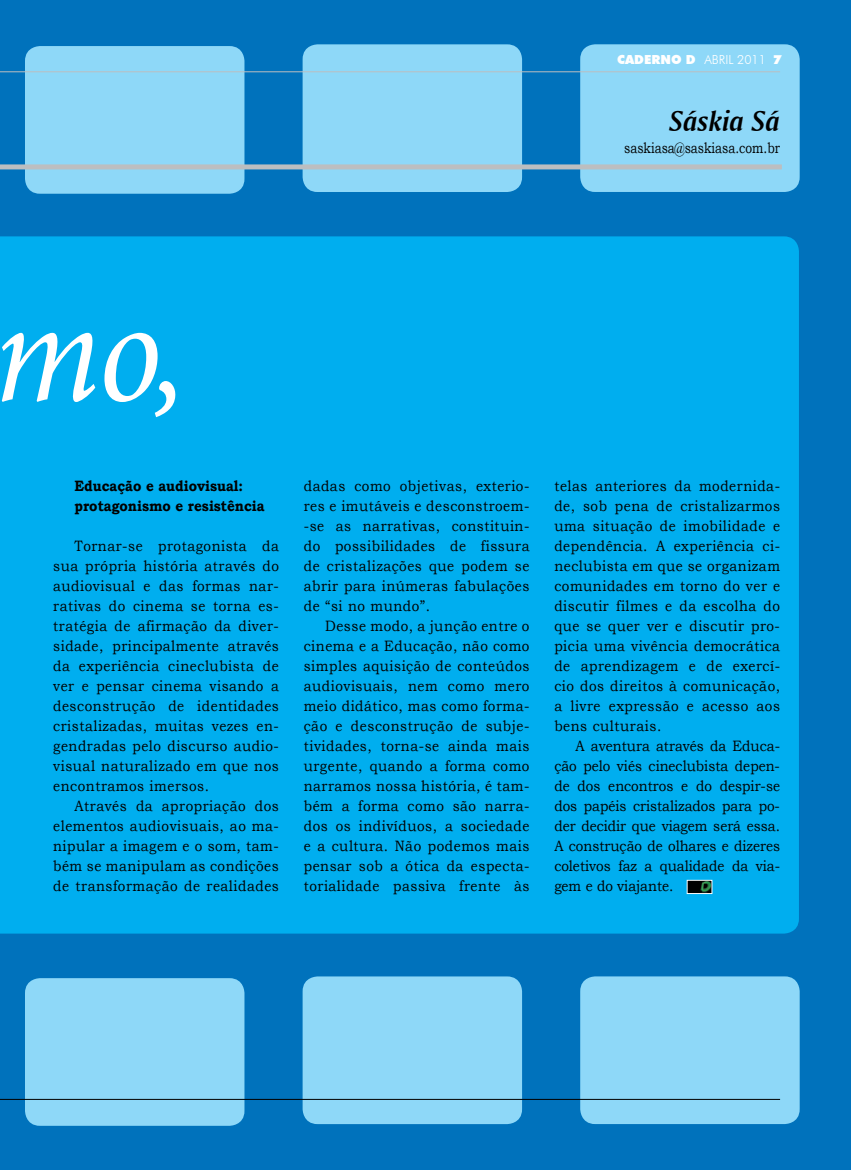
<style>
.page{position:relative;width:851px;height:1170px;background:#fff}
.page>*{position:absolute;margin:0;border:0;box-sizing:border-box;transform-origin:0 0}
.t1{font:italic 150px "Minion Pro";color:#fff;scale:.9 1}
.t2{font:30px "Amerigo BT Bold Italic A";color:#000}
.t3{font:15px/20px "Bookman Old Style";letter-spacing:.04em;color:#000;text-align:justify;scale:.9 1}
.t4{font:700 15px/20px "Bookman Old Style";color:#000;scale:.9 1}
.t5{font:15px "Bookman Old Style";color:#000;scale:.8 1}
.t6{font:900 12.5px "Futura BT";color:#fff}
.s1{font-weight:300}
</style>
<div class="page">
<div style="left:0;top:0;width:850px;height:1169px;background:#0072bc"></div>
<div style="left:0;top:236px;width:798px;height:697px;background:#00aeef"></div>
<div style="left:25px;top:46px;width:219px;height:148px;background:#8ed8f8;border-radius:15px"></div>
<div style="left:302px;top:44px;width:220px;height:148px;background:#8ed8f8;border-radius:15px"></div>
<div style="left:580px;top:44px;width:219px;height:148px;background:#8ed8f8;border-radius:15px"></div>
<div style="left:25px;top:978px;width:219px;height:147px;background:#8ed8f8;border-radius:15px"></div>
<div style="left:302px;top:976px;width:220px;height:147px;background:#8ed8f8;border-radius:15px"></div>
<div style="left:580px;top:976px;width:219px;height:147px;background:#8ed8f8;border-radius:15px"></div>
<hr style="left:0;top:1098px;width:780px;height:1px;background:#000">
<img style="left:689px;top:882px;width:21px;height:9px">
<div style="left:687px;top:880px;width:25px;height:13px;border:1px solid #fff"></div>
<div style="left:0;top:164px;width:781px;height:5px;background:#bcbec0"></div>
<hr style="left:0;top:71px;width:780px;height:1px;background:#bcbec0">
<p class="t6" style="left:617px;top:52px;width:166px">CADERNO D <span class="s1">ABRIL 2011</span> 7</p>
<h2 class="t2" style="left:669px;top:103px;width:112px">Sáskia Sá</h2>
<p class="t5" style="left:624px;top:138px;width:196px">saskiasa@saskiasa.com.br</p>
<h1 class="t1" style="left:-6px;top:250px;width:215px">mo,</h1>
<p class="t4" style="left:74px;top:476px;width:213px">Educação e audiovisual: protagonismo e resistência</p>
<p class="t3" style="left:53px;top:536px;width:252px;text-indent:21px">Tornar-se protagonista da sua própria história através do audiovisual e das formas nar&shy;rativas do cinema se torna es&shy;tratégia de afirmação da diver&shy;sidade, principalmente através da experiência cineclubista de ver e pensar cinema visando a desconstrução de identidades cristalizadas, muitas vezes en&shy;gendradas pelo discurso audio&shy;visual naturalizado em que nos encontramos imersos.</p>
<p class="t3" style="left:53px;top:796px;width:252px;text-indent:21px">Através da apropriação dos elementos audiovisuais, ao ma&shy;nipular a imagem e o som, tam&shy;bém se manipulam as condições de transformação de realidades</p>
<p class="t3" style="left:304px;top:476px;width:252px">dadas como objetivas, exterio&shy;res e imutáveis e desconstroem--se as narrativas, constituin&shy;do possibilidades de fissura de cristalizações que podem se abrir para inúmeras fabulações de “si no mundo”.</p>
<p class="t3" style="left:304px;top:616px;width:252px;text-indent:21px">Desse modo, a junção entre o cinema e a Educação, não como simples aquisição de conteúdos audiovisuais, nem como mero meio didático, mas como forma&shy;ção e desconstrução de subje&shy;tividades, torna-se ainda mais urgente, quando a forma como narramos nossa história, é tam&shy;bém a forma como são narra&shy;dos os indivíduos, a sociedade e a cultura. Não podemos mais pensar sob a ótica da especta&shy;torialidade passiva frente às</p>
<p class="t3" style="left:554px;top:476px;width:252px">telas anteriores da modernida&shy;de, sob pena de cristalizarmos uma situação de imobilidade e dependência. A experiência ci&shy;neclubista em que se organizam comunidades em torno do ver e discutir filmes e da escolha do que se quer ver e discutir pro&shy;picia uma vivência democrática de aprendizagem e de exercí&shy;cio dos direitos à comunicação, a livre expressão e acesso aos bens culturais.</p>
<p class="t3" style="left:554px;top:736px;width:252px;text-indent:21px">A aventura através da Educa&shy;ção pelo viés cineclubista depen&shy;de dos encontros e do despir-se dos papéis cristalizados para po&shy;der decidir que viagem será essa.<br>A construção de olhares e dizeres coletivos faz a qualidade da via&shy;gem e do viajante.</p>
</div>
